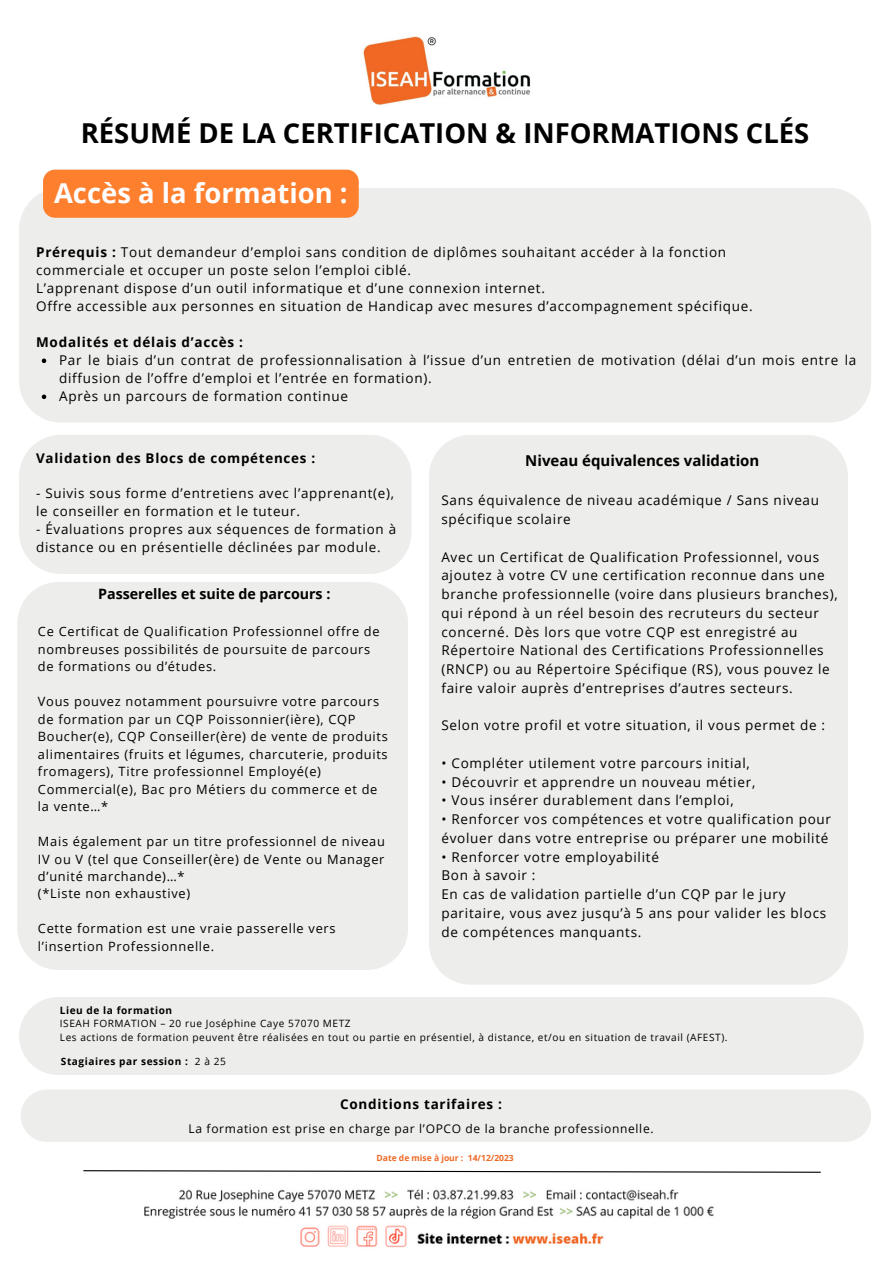
<style>
.page{position:relative;width:893px;height:1264px;background:#fff}
.page>*{position:absolute;margin:0;border:0;box-sizing:border-box;transform-origin:0 0}
.t1{font:700 27.45px "Open Sans";color:#000}
.t2{font:700 27.45px "Open Sans";color:#fefdfd}
.t3{font:700 15px "Open Sans";color:#000}
.t4{font:700 14.25px "Open Sans";color:#000}
.t5{font:13.5px/18.8px "Open Sans";letter-spacing:.055em;color:#000}
.t6{font:700 13.5px "Open Sans";letter-spacing:.055em;color:#000}
.t7{font:13.35px/17.9px "Open Sans";letter-spacing:.055em;color:#000}
.t8{font:700 13.35px "Open Sans";letter-spacing:.055em;color:#000}
.t9{font:12.75px/17.4px "Open Sans";letter-spacing:.055em;color:#000}
.t10{font:12px "Open Sans";letter-spacing:.055em;color:#000}
.t11{font:10.05px "Open Sans";letter-spacing:.055em;color:#000}
.t12{font:700 10.05px "Open Sans";letter-spacing:.055em;color:#000}
.t13{font:700 8.55px "Open Sans";color:#ee6825}
.s1{font-weight:700}
.s2{font-weight:400}
</style>
<div class="page">
<div style="left:19px;top:188px;width:852px;height:234px;background:#ededeb"></div>
<svg style="left:42px;top:358px;width:4px;height:5px"></svg>
<svg style="left:42px;top:394px;width:4px;height:5px"></svg>
<div style="left:43px;top:170px;width:316px;height:48px;background:#fe7f2d;border-radius:12px"></div>
<div style="left:21px;top:1089px;width:850px;height:52px;background:#ededeb;border-radius:26px"></div>
<div style="left:429px;top:435px;width:419px;height:549px;background:#ededeb"></div>
<div style="left:17px;top:582px;width:391px;height:388px;background:#ededeb"></div>
<div style="left:19px;top:435px;width:392px;height:139px;background:#ededeb"></div>
<img style="left:363px;top:36px;width:167px;height:69px">
<svg style="left:83px;top:1170px;width:738px;height:3px"></svg>
<img style="left:144px;top:1189px;width:570px;height:59px">
<div style="left:19px;top:997px;width:844px;height:77px;background:#ededeb;border-radius:39px"></div>
<p class="t1" style="left:81px;top:114px;width:730px">RÉSUMÉ DE LA CERTIFICATION &amp; INFORMATIONS CLÉS</p>
<p class="t2" style="left:54px;top:174px;width:295px">Accès à la formation :</p>
<p class="t5" style="left:36px;top:243px;width:691px"><span class="s1">Prérequis :</span> Tout demandeur d’emploi sans condition de diplômes souhaitant accéder à la fonction</p>
<p class="t5" style="left:36px;top:261px;width:376px">commerciale et occuper un poste selon l’emploi ciblé.</p>
<p class="t5" style="left:36px;top:279px;width:510px">L’apprenant dispose d’un outil informatique et d’une connexion internet.</p>
<p class="t5" style="left:36px;top:297px;width:718px">Offre accessible aux personnes en situation de Handicap avec mesures d’accompagnement spécifique.</p>
<p class="t6" style="left:36px;top:333px;width:208px">Modalités et délais d’accès :</p>
<p class="t5" style="left:59px;top:351px;width:798px;line-height:18px">Par le biais d’un contrat de professionnalisation à l’issue d’un entretien de motivation (délai d’un mois entre la diffusion de l’offre d’emploi et l’entrée en formation).</p>
<p class="t5" style="left:59px;top:387px;width:290px">Après un parcours de formation continue</p>
<p class="t8" style="left:36px;top:448px;width:280px">Validation des Blocs de compétences :</p>
<p class="t7" style="left:36px;top:484px;width:359px">- Suivis sous forme d’entretiens avec l’apprenant(e), le conseiller en formation et le tuteur.</p>
<p class="t7" style="left:36px;top:520px;width:357px">- Évaluations propres aux séquences de formation à distance ou en présentielle déclinées par module.</p>
<p class="t4" style="left:98px;top:584px;width:234px">Passerelles et suite de parcours :</p>
<p class="t9" style="left:38px;top:623px;width:343px">Ce Certificat de Qualification Professionnel offre de nombreuses possibilités de poursuite de parcours de formations ou d’études.</p>
<p class="t9" style="left:38px;top:692px;width:351px">Vous pouvez notamment poursuivre votre parcours de formation par un CQP Poissonnier(ière), CQP Boucher(e), CQP Conseiller(ère) de vente de produits alimentaires (fruits et légumes, charcuterie, produits fromagers), Titre professionnel Employé(e)<br>Commercial(e), Bac pro Métiers du commerce et de la vente…*</p>
<p class="t9" style="left:38px;top:832px;width:348px;text-align:justify">Mais également par un titre professionnel de niveau IV ou V (tel que Conseiller(ère) de Vente ou Manager d’unité marchande)…*</p>
<p class="t9" style="left:38px;top:884px;width:154px">(*Liste non exhaustive)</p>
<p class="t9" style="left:38px;top:919px;width:299px">Cette formation est une vraie passerelle vers l’insertion Professionnelle.</p>
<p class="t3" style="left:525px;top:450px;width:235px">Niveau équivalences validation</p>
<p class="t5" style="left:441px;top:490px;width:379px">Sans équivalence de niveau académique / Sans niveau spécifique scolaire</p>
<p class="t5" style="left:441px;top:547px;width:398px">Avec un Certificat de Qualification Professionnel, vous ajoutez à votre CV une certification reconnue dans une branche professionnelle (voire dans plusieurs branches), qui répond à un réel besoin des recruteurs du secteur concerné. Dès lors que votre CQP est enregistré au Répertoire National des Certifications Professionnelles (RNCP) ou au Répertoire Spécifique (RS), vous pouvez le faire valoir auprès d’entreprises d’autres secteurs.</p>
<p class="t5" style="left:441px;top:715px;width:385px">Selon votre profil et votre situation, il vous permet de :</p>
<p class="t5" style="left:441px;top:753px;width:310px">• Compléter utilement votre parcours initial,</p>
<p class="t5" style="left:441px;top:772px;width:315px">• Découvrir et apprendre un nouveau métier,</p>
<p class="t5" style="left:441px;top:790px;width:294px">• Vous insérer durablement dans l’emploi,</p>
<p class="t5" style="left:441px;top:809px;width:391px">• Renforcer vos compétences et votre qualification pour évoluer dans votre entreprise ou préparer une mobilité</p>
<p class="t5" style="left:441px;top:847px;width:219px">• Renforcer votre employabilité</p>
<p class="t5" style="left:441px;top:865px;width:96px">Bon à savoir :</p>
<p class="t5" style="left:441px;top:884px;width:386px">En cas de validation partielle d’un CQP par le jury paritaire, vous avez jusqu’à 5 ans pour valider les blocs de compétences manquants.</p>
<p class="t12" style="left:60px;top:1003px;width:114px">Lieu de la formation</p>
<p class="t11" style="left:60px;top:1016px;width:292px">ISEAH FORMATION – 20 rue Joséphine Caye 57070 METZ</p>
<p class="t11" style="left:60px;top:1030px;width:669px">Les actions de formation peuvent être réalisées en tout ou partie en présentiel, à distance, et/ou en situation de travail (AFEST).</p>
<p class="t12" style="left:61px;top:1053px;width:166px">Stagiaires par session : <span class="s2">2 à 25</span></p>
<p class="t6" style="left:340px;top:1094px;width:164px">Conditions tarifaires :</p>
<p class="t10" style="left:189px;top:1119px;width:466px">La formation est prise en charge par l’OPCO de la branche professionnelle.</p>
<p class="t13" style="left:376px;top:1151px;width:139px">Date de mise à jour : 14/12/2023</p>
</div>
